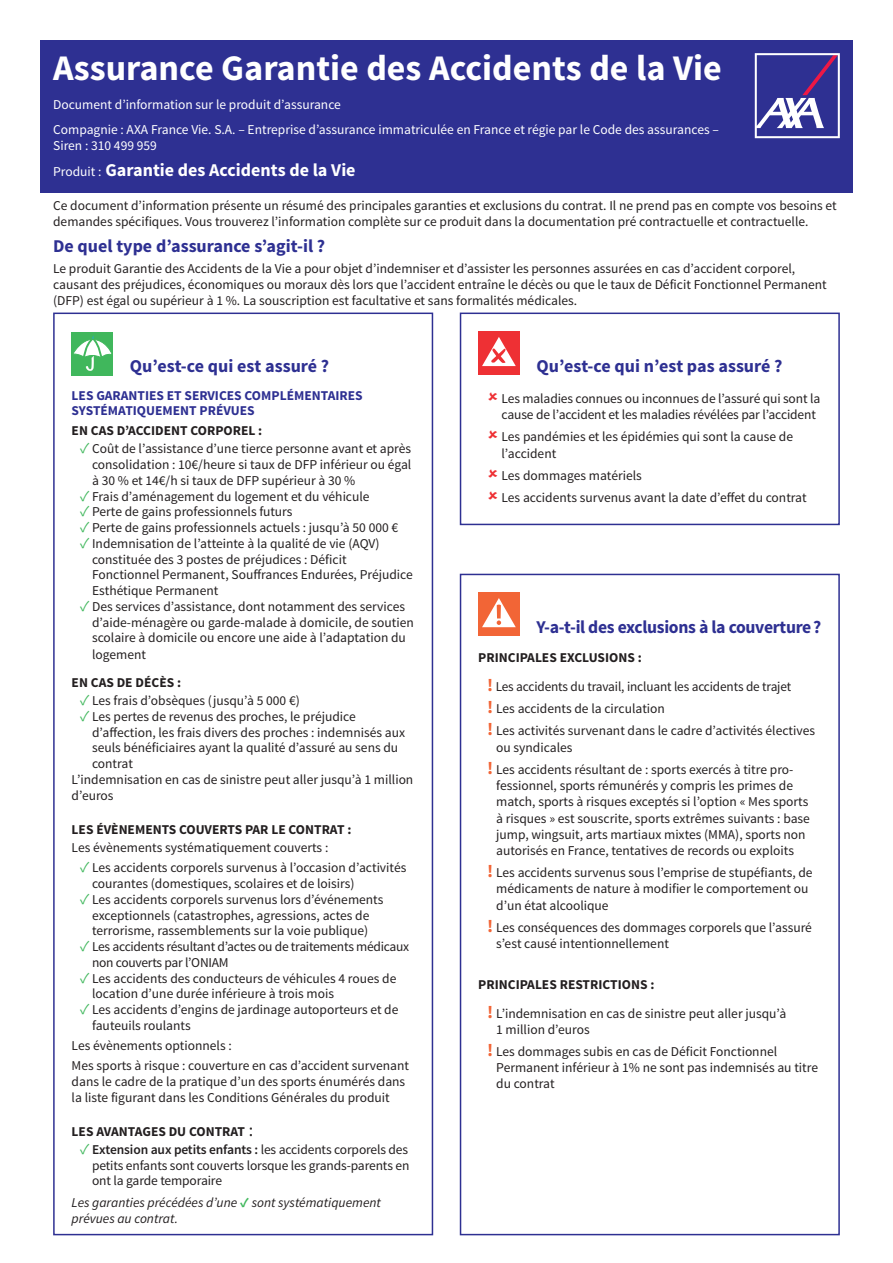
<style>
.page{position:relative;width:893px;height:1263px;background:#fff}
.page>*{position:absolute;margin:0;border:0;box-sizing:border-box;transform-origin:0 0}
.t1{font:700 36px "Source Sans Pro";color:#fff}
.t2{font:700 18px "Source Sans Pro";color:#2e3092}
.t3{font:700 18px "Source Sans Pro";color:#fff}
.t4{font:700 18px "Source Sans Pro";letter-spacing:-.02em;color:#2e3092}
.t5{font:13.5px/16.2px "Source Sans Pro";color:#231f20}
.t6{font:13.5px/24.8px "Source Sans Pro";color:#fff}
.t7{font:700 13.5px "Source Sans Pro";color:#231f20}
.t8{font:13.5px/15.8px "Source Sans Pro";letter-spacing:-.02em;color:#231f20}
.t9{font:italic 13.5px/16.2px "Source Sans Pro";color:#231f20}
.t10{font:700 13.5px/15px "Source Sans Pro";color:#2e3092}
.s1{font-weight:400;font-size:13.5px}
.s2{font-size:15px;color:#40b75c}
.s3{font-weight:400;font-size:18px}
.s4{font-weight:600}
.s5{font-weight:700;font-style:normal;color:#40b75c}
.s6{font-weight:700}
.s7{font-weight:700;font-size:18px;color:#f26536}
</style>
<div class="page">
<div style="left:40px;top:40px;width:813px;height:153px;background:#2e3092"></div>
<div style="left:53px;top:313px;width:380px;height:922px;border:2px solid #2e3092"></div>
<div style="left:460px;top:313px;width:380px;height:212px;border:2px solid #2e3092"></div>
<div style="left:460px;top:574px;width:380px;height:661px;border:2px solid #2e3092"></div>
<div style="left:72px;top:332px;width:41px;height:43px;background:#40b75c"></div>
<svg style="left:73px;top:335px;width:39px;height:36px"></svg>
<div style="left:478px;top:331px;width:41px;height:43px;background:#ee3034"></div>
<svg style="left:482px;top:337px;width:34px;height:29px"></svg>
<div style="left:478px;top:592px;width:41px;height:43px;background:#f26536"></div>
<svg style="left:482px;top:598px;width:34px;height:29px"></svg>
<svg style="left:755px;top:53px;width:85px;height:85px"></svg>
<h1 class="t1" style="left:53px;top:45px;width:670px">Assurance Garantie des Accidents de la Vie</h1>
<p class="t6" style="left:53px;top:92px;width:667px">Document d’information sur le produit d’assurance<br>Compagnie : AXA France Vie. S.A. – Entreprise d’assurance immatriculée en France et régie par le Code des assurances –</p>
<p class="t6" style="left:53px;top:133px;width:105px">Siren : 310 499 959</p>
<h2 class="t3" style="left:53px;top:158px;width:304px"><span class="s1">Produit :</span> Garantie des Accidents de la Vie</h2>
<p class="t5" style="left:53px;top:198px;width:785px">Ce document d’information présente un résumé des principales garanties et exclusions du contrat. Il ne prend pas en compte vos besoins et demandes spécifiques. Vous trouverez l’information complète sur ce produit dans la documentation pré contractuelle et contractuelle.</p>
<h2 class="t2" style="left:53px;top:234px;width:274px">De quel type d’assurance s’agit-il ?</h2>
<p class="t5" style="left:53px;top:260px;width:775px">Le produit Garantie des Accidents de la Vie a pour objet d’indemniser et d’assister les personnes assurées en cas d’accident corporel, causant des préjudices, économiques ou moraux dès lors que l’accident entraîne le décès ou que le taux de Déficit Fonctionnel Permanent (DFP) est égal ou supérieur à 1 %. La souscription est facultative et sans formalités médicales.</p>
<h2 class="t2" style="left:130px;top:355px;width:201px">Qu’est-ce qui est assuré ?</h2>
<p class="t10" style="left:72px;top:388px;width:293px">LES GARANTIES ET SERVICES COMPLÉMENTAIRES<br>SYSTÉMATIQUEMENT PRÉVUES</p>
<p class="t7" style="left:72px;top:422px;width:192px">EN CAS D’ACCIDENT CORPOREL :</p>
<p class="t5" style="left:92px;top:441px;width:321px;line-height:15.8px;text-align:justify;text-indent:-12px"><span class="s2">✓</span> Coût de l’assistance d’une tierce personne avant et après consolidation : 10€/heure si taux de DFP inférieur ou égal à 30 % et 14€/h si taux de DFP supérieur à 30 %</p>
<p class="t5" style="left:80px;top:488px;width:291px"><span class="s2">✓</span> Frais d’aménagement du logement et du véhicule</p>
<p class="t5" style="left:80px;top:504px;width:214px"><span class="s2">✓</span> Perte de gains professionnels futurs</p>
<p class="t5" style="left:80px;top:520px;width:320px"><span class="s2">✓</span> Perte de gains professionnels actuels : jusqu’à 50 000 €</p>
<p class="t5" style="left:92px;top:536px;width:322px;line-height:15.8px;text-indent:-12px"><span class="s2">✓</span> Indemnisation de l’atteinte à la qualité de vie (AQV) constituée des 3 postes de préjudices : Déficit Fonctionnel Permanent, Souffrances Endurées, Préjudice Esthétique Permanent</p>
<p class="t5" style="left:92px;top:599px;width:323px;text-indent:-12px"><span class="s2">✓</span> Des services d’assistance, dont notamment des services d’aide-ménagère ou garde-malade à domicile, de soutien scolaire à domicile ou encore une aide à l’adaptation du logement</p>
<p class="t7" style="left:72px;top:674px;width:111px">EN CAS DE DÉCÈS :</p>
<p class="t5" style="left:80px;top:693px;width:221px"><span class="s2">✓</span> Les frais d’obsèques (jusqu’à 5 000 €)</p>
<p class="t5" style="left:80px;top:709px;width:277px"><span class="s2">✓</span> Les pertes de revenus des proches, le préjudice</p>
<p class="t5" style="left:92px;top:724px;width:314px">d’affection, les frais divers des proches : indemnisés aux</p>
<p class="t5" style="left:92px;top:740px;width:308px">seuls bénéficiaires ayant la qualité d’assuré au sens du</p>
<p class="t5" style="left:92px;top:756px;width:42px">contrat</p>
<p class="t5" style="left:72px;top:772px;width:343px">L’indemnisation en cas de sinistre peut aller jusqu’à 1 million</p>
<p class="t5" style="left:72px;top:788px;width:43px">d’euros</p>
<p class="t7" style="left:72px;top:821px;width:281px">LES ÉVÈNEMENTS COUVERTS PAR LE CONTRAT :</p>
<p class="t5" style="left:72px;top:840px;width:258px">Les évènements systématiquement couverts :</p>
<p class="t5" style="left:92px;top:860px;width:316px;line-height:15.8px;text-indent:-12px"><span class="s2">✓</span> Les accidents corporels survenus à l’occasion d’activités courantes (domestiques, scolaires et de loisirs)</p>
<p class="t5" style="left:80px;top:892px;width:305px;line-height:15.8px;text-align:center"><span class="s2">✓</span> Les accidents corporels survenus lors d’événements exceptionnels (catastrophes, agressions, actes de terrorisme, rassemblements sur la voie publique)</p>
<p class="t8" style="left:92px;top:939px;width:319px;text-indent:-12px"><span class="s2">✓</span> Les accidents résultant d’actes ou de traitements médicaux non couverts par l’ONIAM</p>
<p class="t5" style="left:92px;top:970px;width:306px;line-height:15.8px;text-indent:-12px"><span class="s2">✓</span> Les accidents des conducteurs de véhicules 4 roues de location d’une durée inférieure à trois mois</p>
<p class="t5" style="left:92px;top:1002px;width:308px;line-height:15.8px;text-indent:-12px"><span class="s2">✓</span> Les accidents d’engins de jardinage autoporteurs et de fauteuils roulants</p>
<p class="t5" style="left:72px;top:1035px;width:339px;line-height:20px">Les évènements optionnels :<br>Mes sports à risque : couverture en cas d’accident survenant</p>
<p class="t5" style="left:72px;top:1073px;width:335px">dans le cadre de la pratique d’un des sports énumérés dans la liste figurant dans les Conditions Générales du produit</p>
<p class="t7" style="left:72px;top:1123px;width:183px">LES AVANTAGES DU CONTRAT <span class="s3">:</span></p>
<p class="t5" style="left:92px;top:1142px;width:319px;line-height:15.8px;text-align:justify;text-indent:-12px"><span class="s2">✓</span> <span class="s4">Extension aux petits enfants :</span> les accidents corporels des petits enfants sont couverts lorsque les grands-parents en ont la garde temporaire</p>
<p class="t9" style="left:72px;top:1194px;width:311px">Les garanties précédées d’une <span class="s5">✓</span> sont systématiquement prévues au contrat.</p>
<h2 class="t2" style="left:536px;top:355px;width:248px">Qu’est-ce qui n’est pas assuré ?</h2>
<p class="t5" style="left:501px;top:391px;width:320px">Les maladies connues ou inconnues de l’assuré qui sont la cause de l’accident et les maladies révélées par l’accident</p>
<p class="t5" style="left:501px;top:429px;width:293px">Les pandémies et les épidémies qui sont la cause de l’accident</p>
<p class="t5" style="left:501px;top:464px;width:307px;line-height:22.2px">Les dommages matériels<br>Les accidents survenus avant la date d’effet du contrat</p>
<h2 class="t4" style="left:536px;top:616px;width:286px">Y-a-t-il des exclusions à la couverture?</h2>
<p class="t5" style="left:487px;top:644px;width:305px;line-height:28.7px;text-indent:-9px"><span class="s6">PRINCIPALES EXCLUSIONS :<br></span><span class="s7">!</span> Les accidents du travail, incluant les accidents de trajet</p>
<p class="t5" style="left:487px;top:698px;width:329px;line-height:22.2px"><span class="s7">!</span> Les accidents de la circulation<br><span class="s7">!</span> Les activités survenant dans le cadre d’activités électives</p>
<p class="t5" style="left:487px;top:736px;width:308px;line-height:22.2px;text-indent:9px">ou syndicales<br><span class="s7">!</span> Les accidents résultant de : sports exercés à titre pro-</p>
<p class="t5" style="left:496px;top:778px;width:315px">fessionnel, sports rémunérés y compris les primes de match, sports à risques exceptés si l’option « Mes sports à risques » est souscrite, sports extrêmes suivants : base jump, wingsuit, arts martiaux mixtes (MMA), sports non autorisés en France, tentatives de records ou exploits</p>
<p class="t5" style="left:496px;top:865px;width:318px;text-indent:-9px"><span class="s7">!</span> Les accidents survenus sous l’emprise de stupéfiants, de médicaments de nature à modifier le comportement ou d’un état alcoolique</p>
<p class="t5" style="left:496px;top:919px;width:317px;text-indent:-9px"><span class="s7">!</span> Les conséquences des dommages corporels que l’assuré s’est causé intentionnellement</p>
<p class="t5" style="left:487px;top:970px;width:301px;line-height:28.7px;text-indent:-9px"><span class="s6">PRINCIPALES RESTRICTIONS :<br></span><span class="s7">!</span> L’indemnisation en cas de sinistre peut aller jusqu’à</p>
<p class="t5" style="left:487px;top:1018px;width:291px;line-height:22.2px;text-indent:9px">1 million d’euros<br><span class="s7">!</span> Les dommages subis en cas de Déficit Fonctionnel</p>
<p class="t5" style="left:496px;top:1060px;width:323px">Permanent inférieur à 1% ne sont pas indemnisés au titre du contrat</p>
</div>
